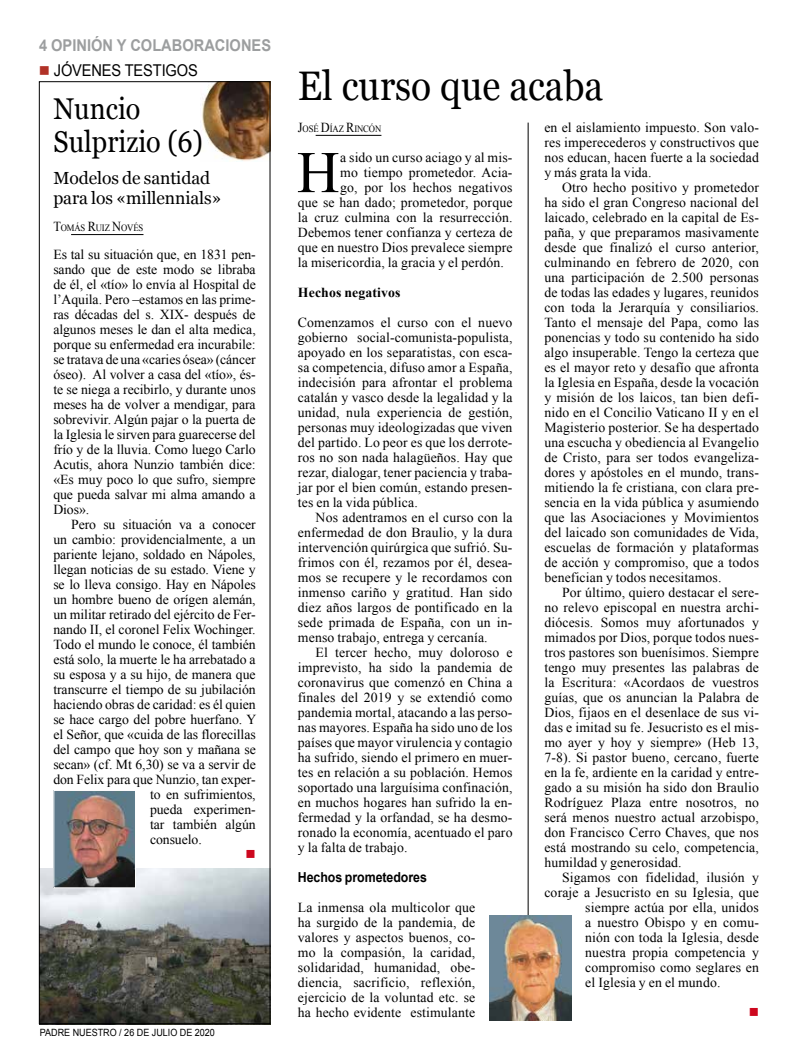
<style>
.page{position:relative;width:798px;height:1063px;background:#fff}
.page>*{position:absolute;margin:0;border:0;box-sizing:border-box;transform-origin:0 0}
.t1{font:59px "Times New Roman";color:#000}
.t2{font:41.25px "Georgia";color:#000;scale:.9 1}
.t3{font:30px/32.5px "Georgia";color:#000;scale:.9 1}
.t4{font:17.5px/20px "Georgia";letter-spacing:-.005em;color:#000}
.t5{font:700 16.25px "Arial";color:#9c9e9f;scale:.9 1}
.t6{font:16.25px "Arial";letter-spacing:-.01em;color:#000;scale:.9 1}
.t7{font:13.75px/15px "Times New Roman";letter-spacing:.01em;color:#000;text-align:justify}
.t8{font:700 13.75px "Arial";letter-spacing:-.005em;color:#000;scale:.9 1}
.t9{font:700 13.75px "Times New Roman";letter-spacing:.01em;color:#000}
.t10{font:13.75px "Wingdings";color:#cd071e}
.t11{font:10px "Arial";color:#000;scale:.9 1}
.t12{font:9.62px "Times New Roman";letter-spacing:-.015em;color:#000;scale:.9 1}
.s1{color:#b13227}
.s2{font-size:13.75px}
</style>
<div class="page">
<hr style="left:315px;top:135px;width:66px;height:1px;background:#000">
<hr style="left:527px;top:123px;width:1px;height:802px;background:#000">
<img style="left:489px;top:915px;width:82px;height:105px">
<img style="left:41px;top:868px;width:227px;height:154px">
<img style="left:202px;top:83px;width:66px;height:78px">
<div style="left:39px;top:81px;width:231px;height:943px;border:1px solid #000"></div>
<hr style="left:71px;top:234px;width:72px;height:1px;background:#000">
<img style="left:55px;top:792px;width:79px;height:94px">
<div style="left:53px;top:790px;width:83px;height:98px;border:1px solid #fff"></div>
<p class="t5" style="left:39px;top:34px;width:259px">4 OPINIÓN Y COLABORACIONES</p>
<p class="t6" style="left:39px;top:59px;width:178px"><span class="s1">■</span> JÓVENES TESTIGOS</p>
<h3 class="t3" style="left:53px;top:91px;width:167px">Nuncio<br>Sulprizio (6)</h3>
<p class="t4" style="left:53px;top:168px;width:170px">Modelos de santidad para los «millennials»</p>
<p class="t12" style="left:53px;top:222px;width:101px"><span class="s2">T</span>OMÁS <span class="s2">R</span>UIZ <span class="s2">N</span>OVÉS</p>
<p class="t7" style="left:53px;top:247px;width:204px">Es tal su situación que, en 1831 pen&shy;sando que de este modo se libraba de él, el «tío» lo envía al Hospital de l’Aquila. Pero –estamos en las prime&shy;ras décadas del s. XIX- después de algunos meses le dan el alta medica, porque su enfermedad era incurabile: se tratava de una «caries ósea» (cáncer óseo). Al volver a casa del «tío», és&shy;te se niega a recibirlo, y durante unos meses ha de volver a mendigar, para sobrevivir. Algún pajar o la puerta de la Iglesia le sirven para guarecerse del frío y de la lluvia. Como luego Carlo Acutis, ahora Nunzio también dice: «Es muy poco lo que sufro, siempre que pueda salvar mi alma amando a Dios».</p>
<p class="t7" style="left:71px;top:517px;width:186px">Pero su situación va a conocer</p>
<p class="t7" style="left:53px;top:532px;width:204px">un cambio: providencialmente, a un</p>
<p class="t7" style="left:53px;top:547px;width:204px">pariente lejano, soldado en Nápoles,</p>
<p class="t7" style="left:53px;top:562px;width:204px">llegan noticias de su estado. Viene y</p>
<p class="t7" style="left:53px;top:577px;width:204px">se lo lleva consigo. Hay en Nápoles</p>
<p class="t7" style="left:53px;top:592px;width:204px">un hombre bueno de orígen alemán,</p>
<p class="t7" style="left:53px;top:607px;width:204px">un militar retirado del ejército de Fer-</p>
<p class="t7" style="left:53px;top:622px;width:204px">nando II, el coronel Felix Wochinger.</p>
<p class="t7" style="left:53px;top:637px;width:204px">Todo el mundo le conoce, él también</p>
<p class="t7" style="left:53px;top:652px;width:204px">está solo, la muerte le ha arrebatado a</p>
<p class="t7" style="left:53px;top:667px;width:204px">su esposa y a su hijo, de manera que</p>
<p class="t7" style="left:53px;top:682px;width:204px">transcurre el tiempo de su jubilación</p>
<p class="t7" style="left:53px;top:697px;width:204px">haciendo obras de caridad: es él quien</p>
<p class="t7" style="left:53px;top:712px;width:204px">se hace cargo del pobre huerfano. Y</p>
<p class="t7" style="left:53px;top:727px;width:204px">el Señor, que «cuida de las florecillas</p>
<p class="t7" style="left:53px;top:742px;width:204px">del campo que hoy son y mañana se</p>
<p class="t7" style="left:53px;top:757px;width:204px">secan» (cf. Mt 6,30) se va a servir de</p>
<p class="t7" style="left:53px;top:772px;width:204px">don Felix para que Nunzio, tan exper-</p>
<p class="t7" style="left:150px;top:787px;width:107px">to en sufrimientos,</p>
<p class="t7" style="left:150px;top:802px;width:107px">pueda experimen-</p>
<p class="t7" style="left:150px;top:817px;width:107px">tar también algún</p>
<p class="t7" style="left:150px;top:832px;width:53px">consuelo.</p>
<p class="t10" style="left:245px;top:847px;width:12px">■</p>
<p class="t11" style="left:40px;top:1026px;width:196px">PADRE NUESTRO / 26 DE JULIO DE 2020</p>
<h2 class="t2" style="left:298px;top:56px;width:340px">El curso que acaba</h2>
<p class="t12" style="left:298px;top:122px;width:94px"><span class="s2">J</span>OSÉ <span class="s2">D</span>ÍAZ <span class="s2">R</span>INCÓN</p>
<h1 class="t1" style="left:297px;top:133px;width:44px">H</h1>
<p class="t7" style="left:340px;top:150px;width:174px">a sido un curso aciago y al mis-</p>
<p class="t7" style="left:340px;top:165px;width:174px">mo tiempo prometedor. Acia-</p>
<p class="t7" style="left:340px;top:180px;width:174px">go, por los hechos negativos</p>
<p class="t7" style="left:298px;top:195px;width:216px">que se han dado; prometedor, porque</p>
<p class="t7" style="left:298px;top:210px;width:216px">la cruz culmina con la resurrección.</p>
<p class="t7" style="left:298px;top:225px;width:216px">Debemos tener confianza y certeza de</p>
<p class="t7" style="left:298px;top:240px;width:216px">que en nuestro Dios prevalece siempre</p>
<p class="t7" style="left:298px;top:255px;width:207px">la misericordia, la gracia y el perdón.</p>
<p class="t9" style="left:298px;top:283px;width:104px">Hechos negativos</p>
<p class="t7" style="left:298px;top:315px;width:216px">Comenzamos el curso con el nuevo gobierno social-comunista-populista, apoyado en los separatistas, con esca&shy;sa competencia, difuso amor a España, indecisión para afrontar el problema catalán y vasco desde la legalidad y la unidad, nula experiencia de gestión, personas muy ideologizadas que viven del partido. Lo peor es que los derrote&shy;ros no son nada halagüeños. Hay que rezar, dialogar, tener paciencia y traba&shy;jar por el bien común, estando presen&shy;tes en la vida pública.</p>
<p class="t7" style="left:298px;top:510px;width:216px;text-indent:18px">Nos adentramos en el curso con la enfermedad de don Braulio, y la dura intervención quirúrgica que sufrió. Su&shy;frimos con él, rezamos por él, desea&shy;mos se recupere y le recordamos con inmenso cariño y gratitud. Han sido diez años largos de pontificado en la sede primada de España, con un in&shy;menso trabajo, entrega y cercanía.</p>
<p class="t7" style="left:298px;top:645px;width:216px;text-indent:18px">El tercer hecho, muy doloroso e imprevisto, ha sido la pandemia de coronavirus que comenzó en China a finales del 2019 y se extendió como pandemia mortal, atacando a las perso&shy;nas mayores. España ha sido uno de los países que mayor virulencia y contagio ha sufrido, siendo el primero en muer&shy;tes en relación a su población. Hemos soportado una larguísima confinación, en muchos hogares han sufrido la en&shy;fermedad y la orfandad, se ha desmo&shy;ronado la economía, acentuado el paro y la falta de trabajo.</p>
<p class="t8" style="left:298px;top:868px;width:145px">Hechos prometedores</p>
<p class="t7" style="left:298px;top:900px;width:179px">La inmensa ola multicolor que ha surgido de la pandemia, de valores y aspectos buenos, co&shy;mo la compasión, la caridad, solidaridad, humanidad, obe&shy;diencia, sacrificio, reflexión, ejercicio de la voluntad etc. se ha hecho evidente estimulante</p>
<p class="t7" style="left:544px;top:120px;width:216px">en el aislamiento impuesto. Son valo&shy;res imperecederos y constructivos que nos educan, hacen fuerte a la sociedad y más grata la vida.</p>
<p class="t7" style="left:544px;top:180px;width:216px;text-indent:18px">Otro hecho positivo y prometedor ha sido el gran Congreso nacional del laicado, celebrado en la capital de Es&shy;paña, y que preparamos masivamente desde que finalizó el curso anterior, culminando en febrero de 2020, con una participación de 2.500 personas de todas las edades y lugares, reunidos con toda la Jerarquía y consiliarios.<br>Tanto el mensaje del Papa, como las ponencias y todo su contenido ha sido algo insuperable. Tengo la certeza que es el mayor reto y desafío que afronta la Iglesia en España, desde la vocación y misión de los laicos, tan bien defi&shy;nido en el Concilio Vaticano II y en el Magisterio posterior. Se ha despertado una escucha y obediencia al Evangelio de Cristo, para ser todos evangeliza&shy;dores y apóstoles en el mundo, trans&shy;mitiendo la fe cristiana, con clara pre&shy;sencia en la vida pública y asumiendo que las Asociaciones y Movimientos del laicado son comunidades de Vida, escuelas de formación y plataformas de acción y compromiso, que a todos benefician y todos necesitamos.</p>
<p class="t7" style="left:544px;top:585px;width:216px;text-indent:18px">Por último, quiero destacar el sere&shy;no relevo episcopal en nuestra archi&shy;diócesis. Somos muy afortunados y mimados por Dios, porque todos nues&shy;tros pastores son buenísimos. Siempre tengo muy presentes las palabras de la Escritura: «Acordaos de vuestros guías, que os anuncian la Palabra de Dios, fijaos en el desenlace de sus vi&shy;das e imitad su fe. Jesucristo es el mis&shy;mo ayer y hoy y siempre» (Heb 13, 7-8). Si pastor bueno, cercano, fuerte en la fe, ardiente en la caridad y entre&shy;gado a su misión ha sido don Braulio Rodríguez Plaza entre nosotros, no será menos nuestro actual arzobispo, don Francisco Cerro Chaves, que nos está mostrando su celo, competencia, humildad y generosidad.</p>
<p class="t7" style="left:562px;top:870px;width:198px">Sigamos con fidelidad, ilusión y</p>
<p class="t7" style="left:544px;top:885px;width:216px">coraje a Jesucristo en su Iglesia, que</p>
<p class="t7" style="left:585px;top:900px;width:175px">siempre actúa por ella, unidos</p>
<p class="t7" style="left:585px;top:915px;width:175px">a nuestro Obispo y en comu-</p>
<p class="t7" style="left:585px;top:930px;width:175px">nión con toda la Iglesia, desde</p>
<p class="t7" style="left:585px;top:945px;width:175px">nuestra propia competencia y</p>
<p class="t7" style="left:585px;top:960px;width:175px">compromiso como seglares en</p>
<p class="t7" style="left:585px;top:975px;width:137px">el Iglesia y en el mundo.</p>
<p class="t10" style="left:748px;top:1005px;width:12px">■</p>
</div>
